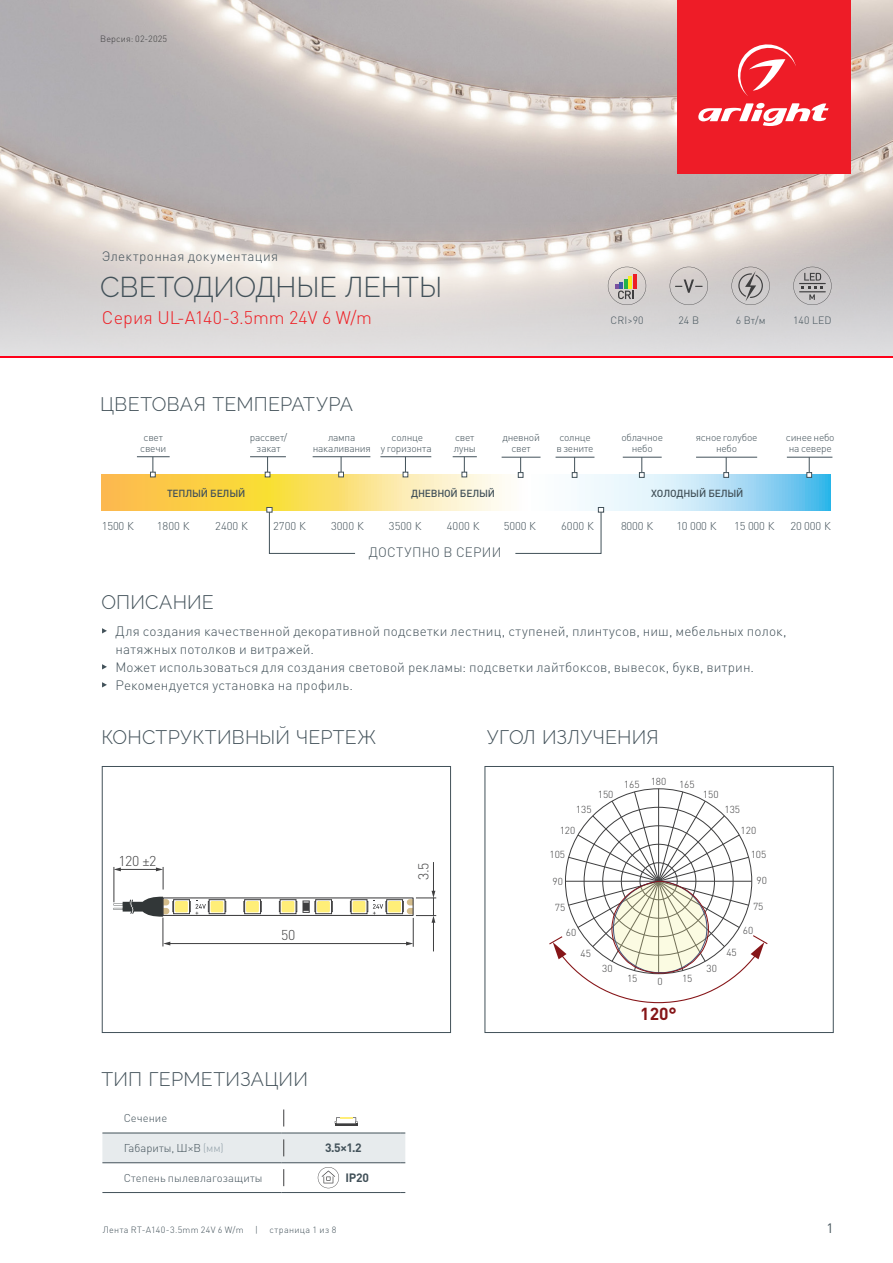
<style>
.page{position:relative;width:893px;height:1263px;background:#fff}
.page>*{position:absolute;margin:0;border:0;box-sizing:border-box;transform-origin:0 0}
.t1{font:300 28.5px "Raleway";color:#425159}
.t2{font:300 19.5px "Raleway";letter-spacing:.01em;color:#425159}
.t3{font:300 18px "DIN Pro";color:#ee1d23}
.t4{font:700 17.25px "DIN Pro";color:#861518}
.t5{font:300 14.1px "DIN Pro";color:#3e3e3f}
.t6{font:300 13.5px/18px "DIN Pro";letter-spacing:.01em;color:#425159}
.t7{font:13.5px "DIN Pro";color:#425159}
.UKAZ_GREY{font:700 12px "DIN Pro";color:#425159}
.UKAZ_GREY-2{font:300 11.25px "DIN Pro";color:#425159}
.t8{font:300 10.5px "DIN Pro";color:#425159}
.t9{font:300 10.2px/10.1px "DIN Pro";letter-spacing:-.025em;color:#425159;text-align:center}
.t10{font:500 10.2px "DIN Pro";letter-spacing:-.02em;color:#425159}
.t11{font:300 10.05px "DIN Pro";color:#3e3e3f}
.t12{font:300 9px "DIN Pro";letter-spacing:.035em;color:#425159}
.Body{font:300 9px "DIN Pro";letter-spacing:.015em;color:#3e3e3f}
.s1{color:#94a2aa}
</style>
<div class="page">
<hr style="left:658px;top:789px;width:1px;height:92px;background:#3e3e3f">
<svg style="left:549px;top:791px;width:219px;height:213px"></svg>
<img style="left:0;top:0;width:893px;height:195px">
<svg style="left:0;top:195px;width:893px;height:162px;background:#d8d1cf"></svg>
<div style="left:676px;top:0;width:174px;height:174px;background:#ee1c27"></div>
<svg style="left:698px;top:103px;width:131px;height:23px"></svg>
<svg style="left:737px;top:44px;width:59px;height:52px"></svg>
<svg style="left:102px;top:628px;width:5px;height:5px"></svg>
<svg style="left:102px;top:664px;width:5px;height:5px"></svg>
<svg style="left:102px;top:682px;width:5px;height:5px"></svg>
<svg style="left:608px;top:267px;width:38px;height:38px"></svg>
<svg style="left:670px;top:267px;width:38px;height:38px"></svg>
<svg style="left:731px;top:267px;width:39px;height:38px"></svg>
<svg style="left:793px;top:267px;width:39px;height:38px"></svg>
<svg style="left:102px;top:474px;width:728px;height:36px;background:#e2e1b0"></svg>
<svg style="left:150px;top:457px;width:5px;height:20px"></svg>
<hr style="left:137px;top:456px;width:33px;height:1px;background:#425159">
<svg style="left:265px;top:457px;width:5px;height:20px"></svg>
<hr style="left:250px;top:456px;width:36px;height:1px;background:#425159">
<svg style="left:338px;top:457px;width:6px;height:20px"></svg>
<hr style="left:313px;top:456px;width:57px;height:1px;background:#425159">
<svg style="left:403px;top:457px;width:5px;height:20px"></svg>
<hr style="left:380px;top:456px;width:51px;height:1px;background:#425159">
<svg style="left:453px;top:456px;width:24px;height:21px"></svg>
<svg style="left:518px;top:458px;width:5px;height:20px"></svg>
<hr style="left:502px;top:457px;width:38px;height:1px;background:#425159">
<svg style="left:572px;top:458px;width:5px;height:20px"></svg>
<hr style="left:556px;top:457px;width:38px;height:1px;background:#425159">
<svg style="left:639px;top:458px;width:5px;height:20px"></svg>
<hr style="left:623px;top:457px;width:39px;height:1px;background:#425159">
<svg style="left:724px;top:458px;width:5px;height:20px"></svg>
<hr style="left:696px;top:457px;width:61px;height:1px;background:#425159">
<svg style="left:807px;top:458px;width:5px;height:20px"></svg>
<hr style="left:787px;top:457px;width:45px;height:1px;background:#425159">
<svg style="left:267px;top:507px;width:88px;height:47px"></svg>
<svg style="left:515px;top:507px;width:89px;height:47px"></svg>
<hr style="left:0;top:357px;width:893px;height:1px;background:#ff0019">
<hr style="left:169px;top:943px;width:238px;height:1px;background:#3e3e3f">
<hr style="left:120px;top:869px;width:37px;height:1px;background:#3e3e3f">
<svg style="left:115px;top:867px;width:6px;height:4px"></svg>
<hr style="left:114px;top:867px;width:1px;height:35px;background:#3e3e3f">
<svg style="left:156px;top:867px;width:8px;height:22px"></svg>
<div style="left:163px;top:897px;width:251px;height:19px;border:1px solid #3e3e3f"></div>
<svg style="left:114px;top:896px;width:112px;height:50px"></svg>
<div style="left:244px;top:899px;width:17px;height:15px;border:1px solid #3e3e3f"></div>
<svg style="left:244px;top:901px;width:18px;height:11px"></svg>
<div style="left:280px;top:899px;width:16px;height:15px;border:1px solid #3e3e3f"></div>
<div style="left:315px;top:899px;width:17px;height:15px;border:1px solid #3e3e3f"></div>
<svg style="left:279px;top:900px;width:54px;height:13px"></svg>
<hr style="left:433px;top:862px;width:1px;height:30px;background:#3e3e3f">
<hr style="left:433px;top:921px;width:1px;height:30px;background:#3e3e3f">
<svg style="left:350px;top:891px;width:86px;height:56px"></svg>
<div style="left:102px;top:766px;width:349px;height:267px;border:1px solid #425159"></div>
<div style="left:485px;top:766px;width:348px;height:267px;border:1px solid #425159"></div>
<svg style="left:102px;top:1109px;width:303px;height:84px"></svg>
<p class="Body" style="left:100px;top:32px;width:68px">Версия: 02-2025</p>
<p class="t6" style="left:102px;top:246px;width:178px">Электронная документация</p>
<p class="t1" style="left:100px;top:270px;width:344px">СВЕТОДИОДНЫЕ ЛЕНТЫ</p>
<p class="t3" style="left:102px;top:305px;width:272px">Серия UL-A140-3.5mm 24V 6 W/m</p>
<p class="t2" style="left:100px;top:392px;width:254px">ЦВЕТОВАЯ ТЕМПЕРАТУРА</p>
<p class="t8" style="left:610px;top:313px;width:34px">CRI&gt;90</p>
<p class="t8" style="left:679px;top:313px;width:22px">24 В</p>
<p class="t8" style="left:736px;top:313px;width:31px">6 Вт/м</p>
<p class="t8" style="left:793px;top:313px;width:40px">140 LED</p>
<p class="t9" style="left:140px;top:432px;width:28px">свет свечи</p>
<p class="t9" style="left:250px;top:432px;width:39px">рассвет/ закат</p>
<p class="t9" style="left:454px;top:432px;width:24px;text-align:left">свет луны</p>
<p class="t9" style="left:502px;top:432px;width:39px">дневной свет</p>
<p class="t9" style="left:556px;top:432px;width:39px;text-align:left">солнце в зените</p>
<p class="t9" style="left:621px;top:432px;width:43px">облачное небо</p>
<p class="t9" style="left:696px;top:432px;width:63px">ясное голубое небо</p>
<p class="t9" style="left:313px;top:432px;width:60px">лампа накаливания</p>
<p class="t9" style="left:786px;top:432px;width:50px;text-align:left">синее небо на севере</p>
<p class="t9" style="left:381px;top:432px;width:52px">солнце<br>у горизонта</p>
<p class="t10" style="left:167px;top:486px;width:80px">ТЕПЛЫЙ БЕЛЫЙ</p>
<p class="t10" style="left:411px;top:486px;width:86px">ДНЕВНОЙ БЕЛЫЙ</p>
<p class="t10" style="left:651px;top:486px;width:94px">ХОЛОДНЫЙ БЕЛЫЙ</p>
<p class="UKAZ_GREY-2" style="left:102px;top:518px;width:34px">1500 К</p>
<p class="UKAZ_GREY-2" style="left:157px;top:518px;width:34px">1800 К</p>
<p class="UKAZ_GREY-2" style="left:215px;top:518px;width:34px">2400 К</p>
<p class="UKAZ_GREY-2" style="left:273px;top:518px;width:34px">2700 К</p>
<p class="UKAZ_GREY-2" style="left:331px;top:518px;width:34px">3000 К</p>
<p class="UKAZ_GREY-2" style="left:389px;top:518px;width:34px">3500 К</p>
<p class="UKAZ_GREY-2" style="left:447px;top:518px;width:34px">4000 К</p>
<p class="UKAZ_GREY-2" style="left:504px;top:518px;width:34px">5000 К</p>
<p class="UKAZ_GREY-2" style="left:561px;top:518px;width:34px">6000 К</p>
<p class="UKAZ_GREY-2" style="left:621px;top:518px;width:34px">8000 К</p>
<p class="UKAZ_GREY-2" style="left:676px;top:518px;width:42px">10 000 К</p>
<p class="UKAZ_GREY-2" style="left:734px;top:518px;width:42px">15 000 К</p>
<p class="UKAZ_GREY-2" style="left:790px;top:518px;width:42px">20 000 К</p>
<p class="t6" style="left:369px;top:542px;width:134px">ДОСТУПНО В СЕРИИ</p>
<p class="t2" style="left:101px;top:590px;width:114px">ОПИСАНИЕ</p>
<p class="t6" style="left:116px;top:621px;width:673px">Для создания качественной декоративной подсветки лестниц, ступеней, плинтусов, ниш, мебельных полок, натяжных потолков и витражей.</p>
<p class="t6" style="left:116px;top:657px;width:640px">Может использоваться для создания световой рекламы: подсветки лайтбоксов, вывесок, букв, витрин.</p>
<p class="t6" style="left:116px;top:675px;width:239px">Рекомендуется установка на профиль.</p>
<p class="t2" style="left:101px;top:725px;width:276px">КОНСТРУКТИВНЫЙ ЧЕРТЕЖ</p>
<p class="t5" style="left:118px;top:852px;width:40px">120 ±2</p>
<p class="t5" style="left:281px;top:926px;width:16px">50</p>
<p class="t5" style="left:414px;top:880px;width:19px;rotate:-90deg">3.5</p>
<p class="t2" style="left:101px;top:1067px;width:208px">ТИП ГЕРМЕТИЗАЦИИ</p>
<p class="UKAZ_GREY-2" style="left:124px;top:1110px;width:45px">Сечение</p>
<p class="UKAZ_GREY-2" style="left:124px;top:1140px;width:102px">Габариты, Ш×В <span class="s1">(мм)</span></p>
<p class="UKAZ_GREY" style="left:325px;top:1140px;width:38px">3.5×1.2</p>
<p class="UKAZ_GREY-2" style="left:124px;top:1170px;width:140px">Степень пылевлагозащиты</p>
<p class="UKAZ_GREY" style="left:345px;top:1170px;width:25px">IP20</p>
<p class="t2" style="left:487px;top:725px;width:173px">УГОЛ ИЗЛУЧЕНИЯ</p>
<p class="t11" style="left:576px;top:802px;width:17px">135</p>
<p class="t11" style="left:560px;top:823px;width:17px">120</p>
<p class="t11" style="left:549px;top:848px;width:17px">105</p>
<p class="t11" style="left:553px;top:874px;width:12px">90</p>
<p class="t11" style="left:555px;top:901px;width:12px">75</p>
<p class="t11" style="left:566px;top:926px;width:12px">60</p>
<p class="t11" style="left:580px;top:946px;width:12px">45</p>
<p class="t11" style="left:598px;top:787px;width:17px">150</p>
<p class="t11" style="left:602px;top:961px;width:12px">30</p>
<p class="t11" style="left:624px;top:777px;width:17px">165</p>
<p class="t11" style="left:651px;top:774px;width:17px">180</p>
<p class="t11" style="left:679px;top:778px;width:17px">165</p>
<p class="t11" style="left:627px;top:971px;width:12px">15</p>
<p class="t11" style="left:658px;top:975px;width:7px">0</p>
<p class="t11" style="left:682px;top:971px;width:12px">15</p>
<p class="t4" style="left:640px;top:1001px;width:38px">120°</p>
<p class="t11" style="left:703px;top:787px;width:17px">150</p>
<p class="t11" style="left:724px;top:802px;width:17px">135</p>
<p class="t11" style="left:741px;top:823px;width:17px">120</p>
<p class="t11" style="left:751px;top:848px;width:17px">105</p>
<p class="t11" style="left:756px;top:874px;width:12px">90</p>
<p class="t11" style="left:753px;top:900px;width:12px">75</p>
<p class="t11" style="left:743px;top:924px;width:12px">60</p>
<p class="t11" style="left:706px;top:961px;width:12px">30</p>
<p class="t11" style="left:726px;top:945px;width:12px">45</p>
<p class="t12" style="left:103px;top:1223px;width:142px">Лента RT-A140-3.5mm 24V 6 W/m</p>
<p class="t12" style="left:255px;top:1223px;width:4px">|</p>
<p class="t12" style="left:269px;top:1223px;width:68px">страница 1 из 8</p>
<p class="t7" style="left:826px;top:1219px;width:9px">1</p>
</div>
